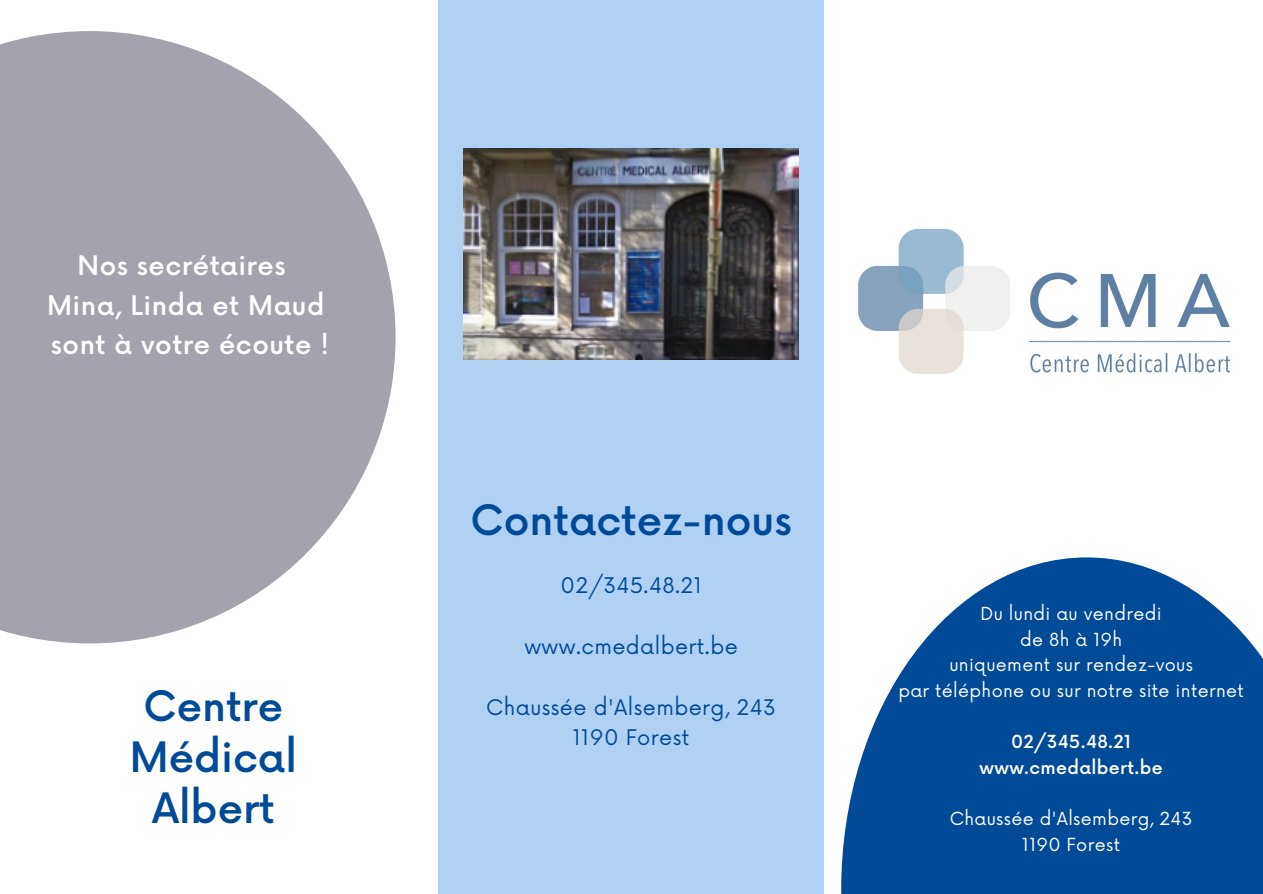
<style>
.page{position:relative;width:1263px;height:894px;background:#fff}
.page>*{position:absolute;margin:0;border:0;box-sizing:border-box;transform-origin:0 0}
.t1{font:500 40.8px/51.4px "Now";color:#004a98;text-align:center}
.t2{font:500 26.25px "Now";letter-spacing:.02em;color:#fff}
.t3{font:21px "Now";letter-spacing:.02em;color:#004a98}
.t4{font:17.55px "Now";letter-spacing:.02em;color:#fff}
.t5{font:500 17.55px "Now";letter-spacing:.02em;color:#fff}
</style>
<div class="page">
<svg style="left:0;top:31px;width:396px;height:612px;fill:#a3a3ad"></svg>
<div style="left:439px;top:0;width:385px;height:893px;background:#afd2f4"></div>
<img style="left:463px;top:148px;width:336px;height:211px">
<svg style="left:841px;top:557px;width:422px;height:336px;fill:#004a98"></svg>
<img style="left:858px;top:228px;width:373px;height:146px">
<p class="t2" style="left:78px;top:252px;width:210px">Nos secrétaires</p>
<p class="t2" style="left:47px;top:291px;width:279px">Mina, Linda et Maud</p>
<p class="t2" style="left:51px;top:330px;width:280px">sont à votre écoute !</p>
<p class="t1" style="left:130px;top:682px;width:169px">Centre<br>Médical<br>Albert</p>
<p class="t1" style="left:471px;top:497px;width:323px">Contactez-nous</p>
<p class="t3" style="left:560px;top:573px;width:143px">02/345.48.21</p>
<p class="t3" style="left:524px;top:634px;width:215px">www.cmedalbert.be</p>
<p class="t3" style="left:486px;top:695px;width:291px">Chaussée d'Alsemberg, 243</p>
<p class="t3" style="left:573px;top:725px;width:118px">1190 Forest</p>
<p class="t4" style="left:980px;top:603px;width:183px">Du lundi au vendredi</p>
<p class="t4" style="left:1020px;top:629px;width:103px">de 8h à 19h</p>
<p class="t4" style="left:949px;top:654px;width:245px">uniquement sur rendez-vous</p>
<p class="t4" style="left:898px;top:680px;width:347px">par téléphone ou sur notre site internet</p>
<p class="t5" style="left:1011px;top:732px;width:122px">02/345.48.21</p>
<p class="t5" style="left:980px;top:757px;width:185px">www.cmedalbert.be</p>
<p class="t4" style="left:950px;top:808px;width:244px">Chaussée d'Alsemberg, 243</p>
<p class="t4" style="left:1022px;top:834px;width:99px">1190 Forest</p>
</div>
